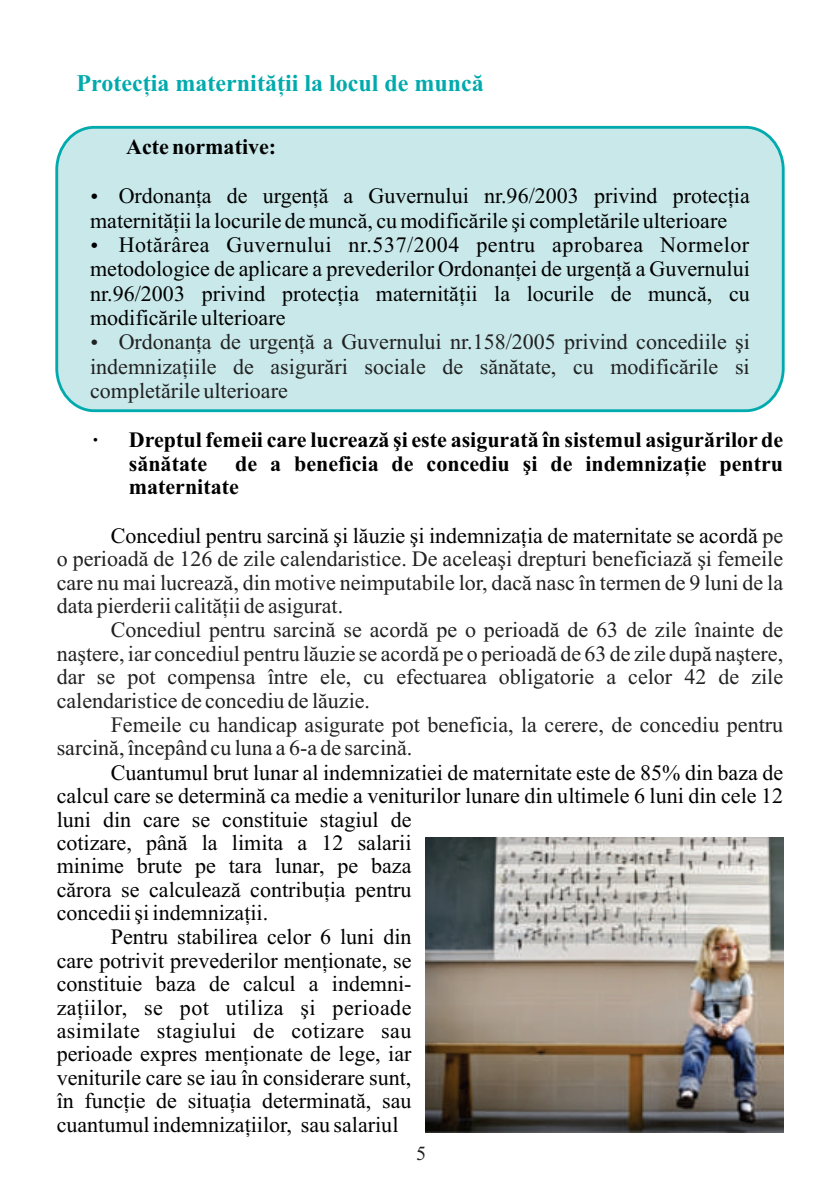
<style>
.page{position:relative;width:840px;height:1191px;background:#fff}
.page>*{position:absolute;margin:0;border:0;box-sizing:border-box;transform-origin:0 0}
.t1{font:700 24px "Times New Roman";color:#00aaad}
.t2{font:22px/24.4px "Times New Roman";color:#000}
.t3{font:22px/23.4px "Times New Roman";color:#212121;text-align:justify}
.t4{font:700 22px/23.4px "Times New Roman";color:#000}
.t5{font:22px "Times New Roman";letter-spacing:.02em;color:#000}
.t6{font:20px "Times New Roman";color:#231f20}
.s1{color:#212121}
</style>
<div class="page">
<div style="left:55px;top:125px;width:730px;height:288px;background:#c8e8ea"></div>
<img style="left:425px;top:837px;width:357px;height:295px">
<svg style="left:92px;top:194px;width:5px;height:5px"></svg>
<svg style="left:92px;top:242px;width:5px;height:6px"></svg>
<svg style="left:92px;top:340px;width:5px;height:5px"></svg>
<p class="t1" style="left:77px;top:75px;width:408px">Protecþia maternitãþii la locul de muncã</p>
<p class="t4" style="left:126px;top:138px;width:151px">Acte normative:</p>
<p class="t2" style="left:90px;top:186px;width:660px;text-indent:29px">Ordonanþa de urgenþã a Guvernului nr.96/2003 privind protecþia maternitãþii la locurile de muncã, cu modificãrile ºi completãrile ulterioare</p>
<p class="t2" style="left:90px;top:234px;width:660px;text-align:justify;text-indent:29px">Hotãrârea Guvernului nr.537/2004 pentru aprobarea Normelor metodologice de aplicare a prevederilor Ordonanþei de urgenþã a Guvernului nr.96/2003 privind protecþia maternitãþii la locurile de muncã, cu modificãrile ulterioare</p>
<p class="t3" style="left:90px;top:332px;width:660px;line-height:24.4px;text-indent:29px">Ordonanþa de urgenþã a Guvernului nr.158/2005 privind concediile ºi indemnizaþiile de asigurãri sociale de sãnãtate, cu modificãrile si completãrile ulterioare</p>
<p class="t4" style="left:129px;top:430px;width:655px;text-indent:-36px">· Dreptul femeii care lucreazã ºi este asiguratã în sistemul asigurãrilor de sãnãtate</p>
<p class="t4" style="left:129px;top:454px;width:655px;text-indent:106px">de a beneficia de concediu ºi de indemnizaþie pentru maternitate</p>
<p class="t2" style="left:111px;top:525px;width:673px">Concediul pentru sarcinã ºi lãuzie ºi indemnizaþia de maternitate se acordã <span class="s1">pe</span></p>
<p class="t3" style="left:57px;top:549px;width:727px">o perioadã de 126 de zile calendaristice. De aceleaºi drepturi beneficiazã ºi femeile care nu mai lucreazã, din motive neimputabile lor, dacã nasc în termen de 9 luni de la data pierderii calitãþii de asigurat.</p>
<p class="t3" style="left:57px;top:620px;width:727px;text-indent:54px">Concediul pentru sarcinã se acordã pe o perioadã de 63 de zile înainte de naºtere, iar concediul pentru lãuzie se acordã pe o perioadã de 63 de zile dupã naºtere, dar se pot compensa între ele, cu efectuarea obligatorie a celor 42 de zile calendaristice de concediu de lãuzie.</p>
<p class="t3" style="left:57px;top:715px;width:727px;text-indent:54px">Femeile cu handicap asigurate pot beneficia, la cerere, de concediu pentru sarcinã, începând cu luna a 6-a de sarcinã.</p>
<p class="t2" style="left:111px;top:762px;width:673px">Cuantumul brut lunar al indemnizatiei de maternitate este de 85% din baza de</p>
<p class="t2" style="left:57px;top:785px;width:727px">calcul care se determinã ca medie a veniturilor lunare din ultimele 6 luni din cele 12</p>
<p class="t2" style="left:57px;top:809px;width:356px">luni din care se constituie stagiul de</p>
<p class="t2" style="left:57px;top:832px;width:356px">cotizare, pânã la limita a 12 salarii</p>
<p class="t2" style="left:57px;top:856px;width:356px">minime brute pe tara lunar, pe baza</p>
<p class="t2" style="left:57px;top:879px;width:356px">cãrora se calculeazã contribuþia pentru</p>
<p class="t2" style="left:57px;top:902px;width:213px">concedii ºi indemnizaþii.</p>
<p class="t2" style="left:111px;top:927px;width:302px">Pentru stabilirea celor 6 luni din</p>
<p class="t2" style="left:57px;top:950px;width:356px">care potrivit prevederilor menþionate, se</p>
<p class="t2" style="left:57px;top:973px;width:356px">constituie baza de calcul a indemni-</p>
<p class="t5" style="left:57px;top:999px;width:356px">zaþiilor, se pot utiliza ºi perioade</p>
<p class="t5" style="left:57px;top:1022px;width:356px">asimilate stagiului de cotizare sau</p>
<p class="t2" style="left:57px;top:1044px;width:356px">perioade expres menþionate de lege, iar</p>
<p class="t2" style="left:57px;top:1067px;width:356px">veniturile care se iau în considerare sunt,</p>
<p class="t2" style="left:57px;top:1090px;width:356px">în funcþie de situaþia determinatã, sau</p>
<p class="t2" style="left:57px;top:1114px;width:343px">cuantumul indemnizaþiilor, sau salariul</p>
<p class="t6" style="left:416px;top:1146px;width:11px">5</p>
</div>
